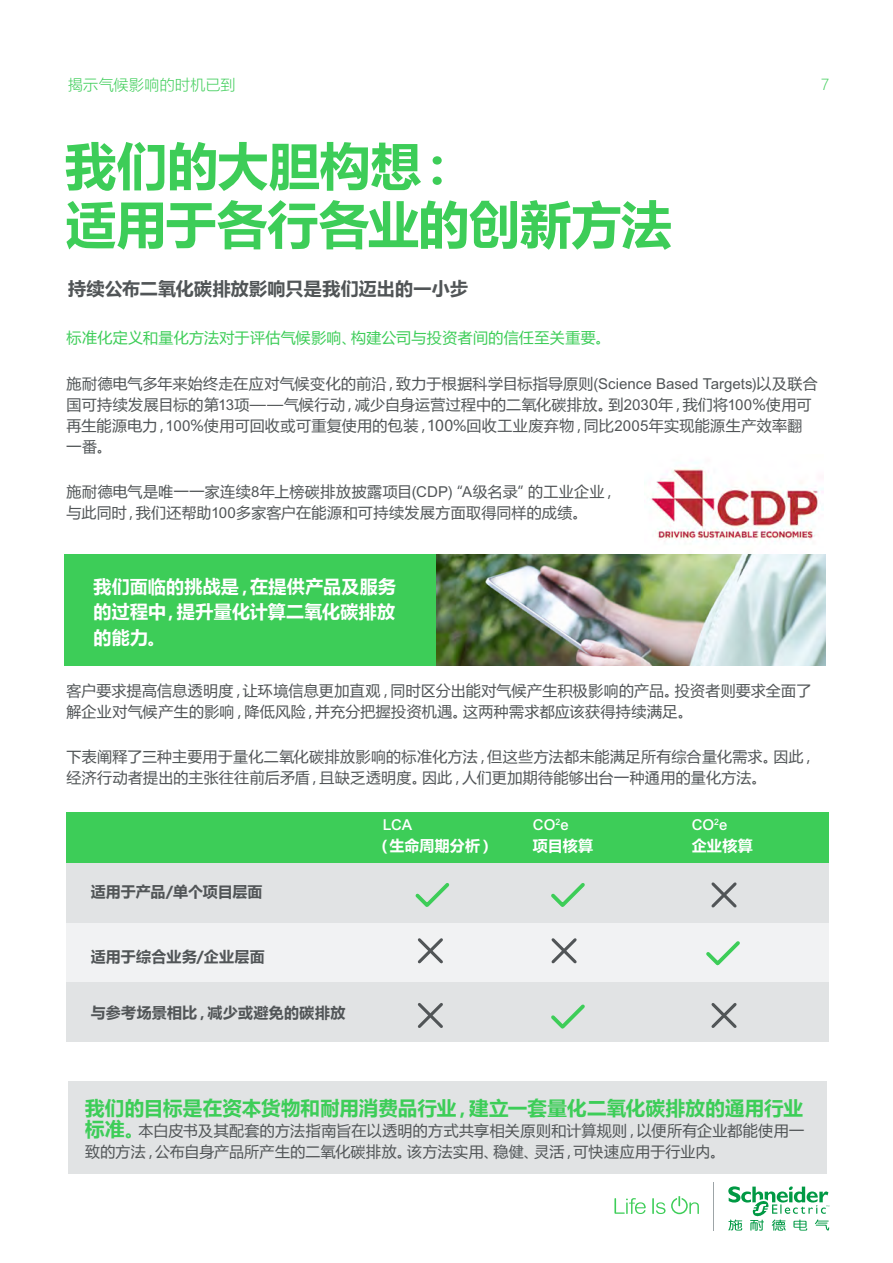
<style>
.page{position:relative;width:893px;height:1263px;background:#fff}
.page>*{position:absolute;margin:0;border:0;box-sizing:border-box;transform-origin:0 0}
.t1{font:700 51px/58.5px "Microsoft Ya Hei";letter-spacing:-.005em;color:#3dcd58}
.t2{font:700 19.5px "Microsoft Ya Hei";letter-spacing:.01em;color:#3dcd58}
.t3{font:700 18px/25.5px "Microsoft Ya Hei";letter-spacing:.015em;color:#fff;text-align:justify}
.t4{font:700 18px "Microsoft Ya Hei";letter-spacing:.015em;color:#515557}
.t5{font:15px/21px "Microsoft Ya Hei";letter-spacing:.02em;color:#515557}
.t6{font:15px "Microsoft Ya Hei";letter-spacing:.02em;color:#3dcd58}
.t7{font:700 15px "Microsoft Ya Hei";letter-spacing:.015em;color:#515557}
.t8{font:700 15px "Microsoft Ya Hei";letter-spacing:.015em;color:#fff}
.t9{font:300 15px "Microsoft Ya Hei";letter-spacing:.015em;color:#3dcd58}
.t10{font:700 15px "Microsoft Ya Hei";letter-spacing:-.005em;color:#515557}
.t11{font:500 15px "Arial MT Pro";color:#fff}
.s1{font-family:"Arial MT Pro"}
.s2{font-weight:700;font-size:19.5px;color:#3dcd58}
</style>
<div class="page">
<img style="left:645px;top:462px;width:178px;height:93px">
<div style="left:68px;top:1081px;width:758px;height:93px;background:#e1e3e4"></div>
<div style="left:64px;top:555px;width:374px;height:111px;background:#3dcd58"></div>
<img style="left:437px;top:555px;width:389px;height:110px">
<div style="left:67px;top:812px;width:762px;height:54px;background:#3dcd58"></div>
<div style="left:67px;top:864px;width:762px;height:59px;background:#e1e3e4"></div>
<div style="left:67px;top:923px;width:762px;height:59px;background:#f1f2f3"></div>
<div style="left:67px;top:982px;width:762px;height:60px;background:#e1e3e4"></div>
<svg style="left:415px;top:883px;width:35px;height:24px"></svg>
<svg style="left:551px;top:883px;width:34px;height:24px"></svg>
<svg style="left:551px;top:1004px;width:34px;height:25px"></svg>
<svg style="left:706px;top:941px;width:34px;height:25px"></svg>
<svg style="left:711px;top:882px;width:26px;height:26px"></svg>
<svg style="left:711px;top:1003px;width:26px;height:25px"></svg>
<svg style="left:417px;top:938px;width:26px;height:26px"></svg>
<svg style="left:551px;top:938px;width:26px;height:26px"></svg>
<svg style="left:417px;top:1003px;width:26px;height:25px"></svg>
<svg style="left:728px;top:1186px;width:101px;height:45px"></svg>
<svg style="left:614px;top:1198px;width:32px;height:16px"></svg>
<svg style="left:652px;top:1198px;width:13px;height:16px"></svg>
<svg style="left:671px;top:1196px;width:28px;height:18px"></svg>
<hr style="left:713px;top:1182px;width:1px;height:49px;background:#9da4a7">
<p class="t9" style="left:68px;top:75px;width:169px">揭示气候影响的时机已到</p>
<p class="t9" style="left:821px;top:75px;width:10px">7</p>
<h1 class="t1" style="left:65px;top:135px;width:608px">我们的大胆构想：<br>适用于各行各业的创新方法</h1>
<p class="t4" style="left:68px;top:276px;width:402px">持续公布二氧化碳排放影响只是我们迈出的一小步</p>
<p class="t6" style="left:67px;top:328px;width:545px">标准化定义和量化方法对于评估气候影响、构建公司与投资者间的信任至关重要。</p>
<p class="t5" style="left:67px;top:372px;width:753px">施耐德电气多年来始终走在应对气候变化的前沿，致力于根据科学目标指导原则<span class="s1">(Science Based Targets)</span>以及联合国可持续发展目标的第<span class="s1">13</span>项——气候行动，减少自身运营过程中的二氧化碳排放。到<span class="s1">203</span>0年，我们将<span class="s1">100</span>%使用可再生能源电力，<span class="s1">100</span>%使用可回收或可重复使用的包装，100%回收工业废弃物，同比<span class="s1">2005</span>年实现能源生产效率翻一番。</p>
<p class="t5" style="left:67px;top:481px;width:552px">施耐德电气是唯一一家连续<span class="s1">8</span>年上榜碳排放披露项目<span class="s1">(CDP)</span>“<span class="s1">A</span>级名录”的工业企业，与此同时，我们还帮助<span class="s1">100</span>多家客户在能源和可持续发展方面取得同样的成绩。</p>
<p class="t3" style="left:94px;top:573px;width:304px">我们面临的挑战是，在提供产品及服务的过程中，提升量化计算二氧化碳排放的能力。</p>
<p class="t5" style="left:67px;top:680px;width:746px">客户要求提高信息透明度，让环境信息更加直观，同时区分出能对气候产生积极影响的产品。投资者则要求全面了解企业对气候产生的影响，降低风险，并充分把握投资机遇。这两种需求都应该获得持续满足。</p>
<p class="t5" style="left:67px;top:746px;width:751px">下表阐释了三种主要用于量化二氧化碳排放影响的标准化方法，但这些方法都未能满足所有综合量化需求。因此，经济行动者提出的主张往往前后矛盾，且缺乏透明度。因此，人们更加期待能够出台一种通用的量化方法。</p>
<p class="t10" style="left:91px;top:881px;width:173px">适用于产品/单个项目层面</p>
<p class="t7" style="left:91px;top:946px;width:175px">适用于综合业务/企业层面</p>
<p class="t7" style="left:91px;top:1002px;width:256px">与参考场景相比，减少或避免的碳排放</p>
<p class="t11" style="left:383px;top:816px;width:31px">LCA</p>
<p class="t8" style="left:377px;top:835px;width:118px">（生命周期分析）</p>
<p class="t11" style="left:533px;top:816px;width:37px">CO<sup>2</sup>e</p>
<p class="t8" style="left:533px;top:835px;width:62px">项目核算</p>
<p class="t11" style="left:692px;top:816px;width:37px">CO<sup>2</sup>e</p>
<p class="t8" style="left:692px;top:835px;width:63px">企业核算</p>
<h2 class="t2" style="left:85px;top:1095px;width:719px">我们的目标是在资本货物和耐用消费品行业，建立一套量化二氧化碳排放的通用行业</h2>
<p class="t5" style="left:85px;top:1120px;width:721px"><span class="s2">标准。</span>本白皮书及其配套的方法指南旨在以透明的方式共享相关原则和计算规则，以便所有企业都能使用一致的方法，公布自身产品所产生的二氧化碳排放。该方法实用、稳健、灵活，可快速应用于行业内。</p>
</div>
